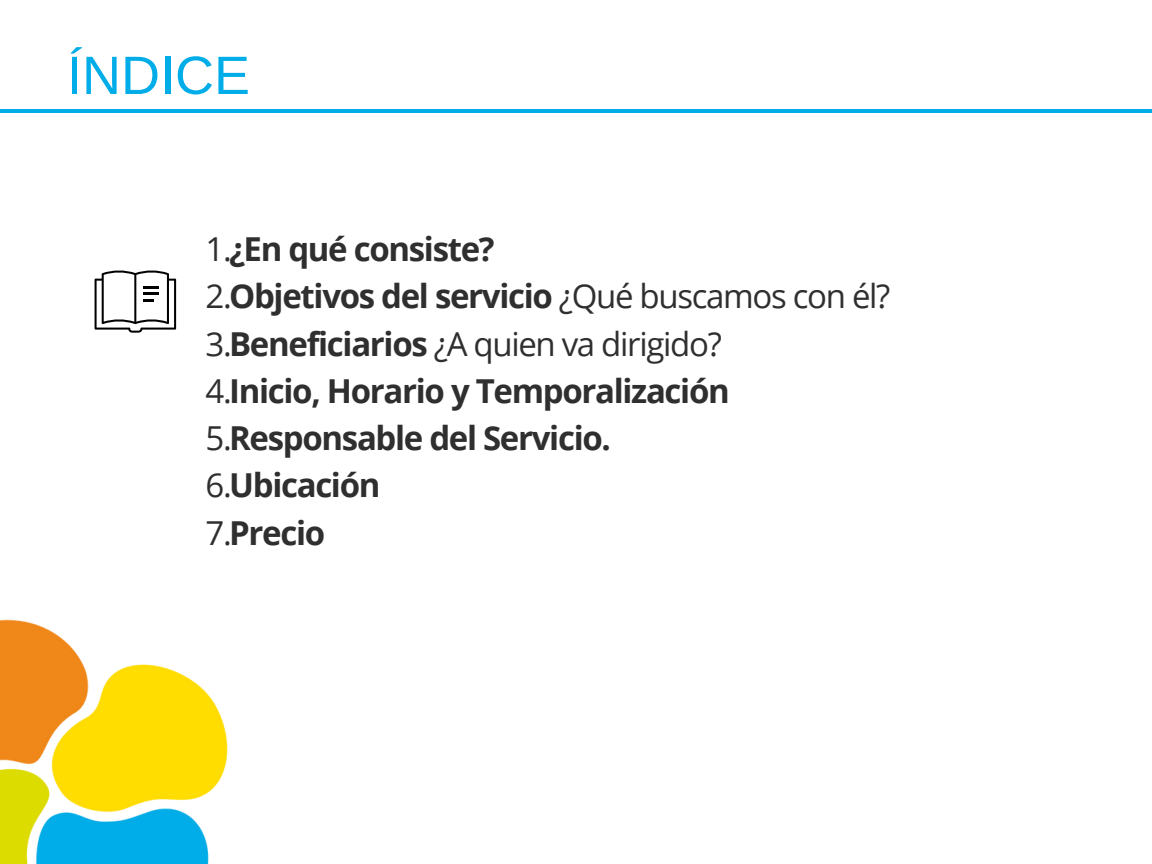
<style>
.page{position:relative;width:1152px;height:864px;background:#fff}
.page>*{position:absolute;margin:0;border:0;box-sizing:border-box;transform-origin:0 0}
.t1{font:54px "Arimo";color:#00ade8}
.t2{font:700 33px "Open Sans";letter-spacing:-.04em;color:#2f2f2f}
.t3{font:33px "Open Sans";letter-spacing:-.04em;color:#2f2f2f}
.s1{font-weight:400}
.s2{font-weight:700}
</style>
<div class="page">
<img style="left:0;top:619px;width:228px;height:245px">
<hr style="left:0;top:109px;width:1152px;height:3px;background:#00ade8">
<svg style="left:95px;top:270px;width:81px;height:63px"></svg>
<p class="t1" style="left:67px;top:45px;width:184px">ÍNDICE</p>
<p class="t2" style="left:206px;top:226px;width:291px"><span class="s1">1.</span>¿En qué consiste?</p>
<p class="t3" style="left:206px;top:273px;width:686px">2.<span class="s2">Objetivos del servicio</span> ¿Qué buscamos con él?</p>
<p class="t3" style="left:206px;top:320px;width:518px">3.<span class="s2">Beneficiarios</span> ¿A quien va dirigido?</p>
<p class="t2" style="left:206px;top:368px;width:526px"><span class="s1">4.</span>Inicio, Horario y Temporalización</p>
<p class="t2" style="left:206px;top:415px;width:407px"><span class="s1">5.</span>Responsable del Servicio.</p>
<p class="t2" style="left:206px;top:462px;width:176px"><span class="s1">6.</span>Ubicación</p>
<p class="t2" style="left:206px;top:509px;width:121px"><span class="s1">7.</span>Precio</p>
</div>
